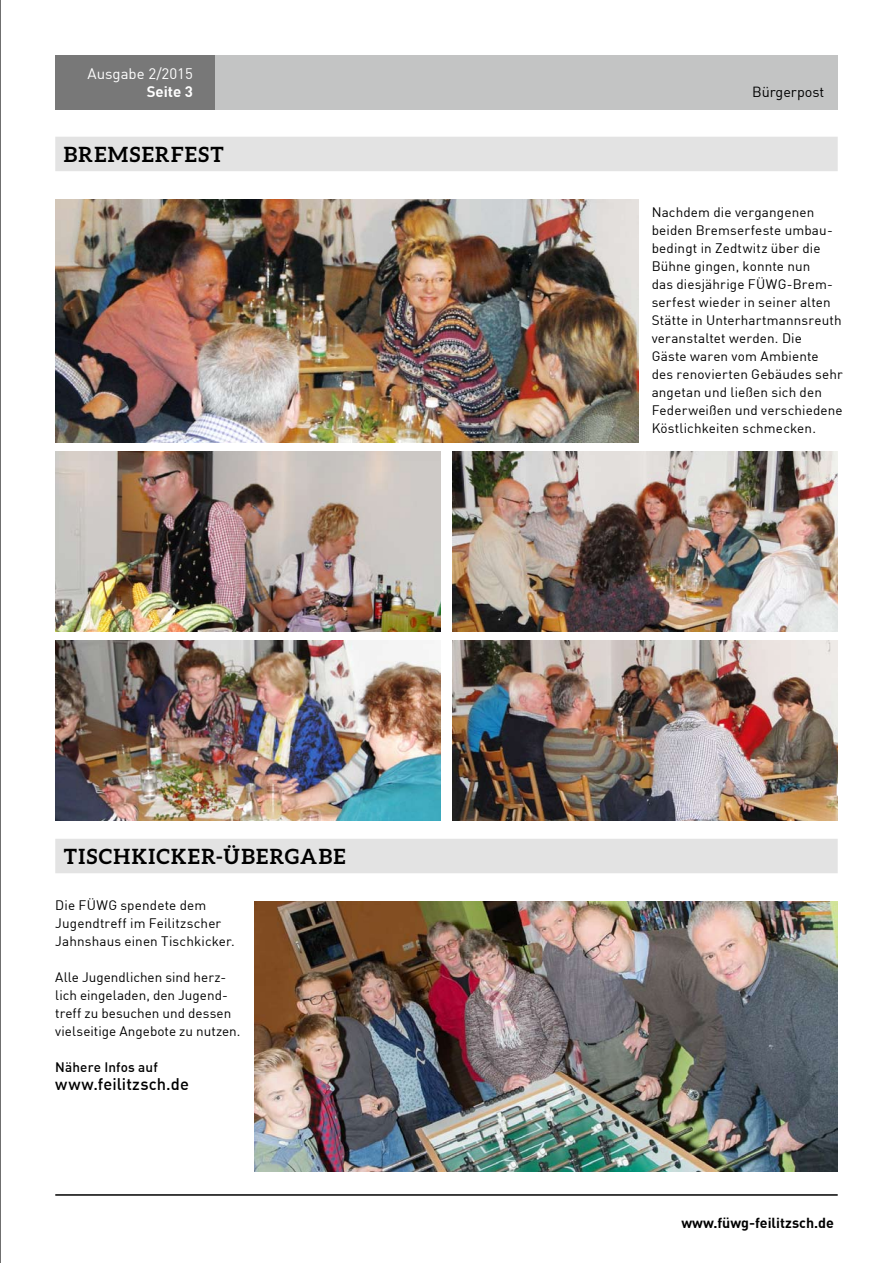
<style>
.page{position:relative;width:893px;height:1263px;background:#fff}
.page>*{position:absolute;margin:0;border:0;box-sizing:border-box;transform-origin:0 0}
.t1{font:700 21px "Aleo";letter-spacing:.065em;color:#000}
.t2{font:500 16.5px "DIN";letter-spacing:.005em;color:#000}
.t3{font:15px "DIN";color:#fff}
.t4{font:700 15px "DIN";color:#fff}
.t5{font:14.4px "DIN";color:#000}
.t6{font:700 14.25px "DIN";color:#000}
.t7{font:13.5px/18px "DIN";letter-spacing:.01em;color:#000}
.t8{font:500 13.5px "DIN";letter-spacing:.01em;color:#000}
</style>
<div class="page">
<hr style="left:55px;top:1194px;width:783px;height:2px;background:#000">
<div style="left:55px;top:55px;width:160px;height:54px;background:#787878"></div>
<div style="left:215px;top:55px;width:623px;height:54px;background:#c3c4c4"></div>
<div style="left:55px;top:137px;width:783px;height:34px;background:#e3e3e3"></div>
<img style="left:55px;top:199px;width:584px;height:243px">
<img style="left:453px;top:451px;width:385px;height:180px">
<img style="left:453px;top:640px;width:385px;height:180px">
<img style="left:55px;top:451px;width:385px;height:180px">
<img style="left:55px;top:640px;width:385px;height:180px">
<div style="left:55px;top:839px;width:783px;height:34px;background:#e3e3e3"></div>
<img style="left:254px;top:901px;width:584px;height:270px">
<hr style="left:0;top:0;width:1px;height:1263px;background:#000">
<p class="t3" style="left:88px;top:65px;width:107px">Ausgabe 2/2015</p>
<p class="t4" style="left:147px;top:82px;width:48px">Seite 3</p>
<h1 class="t1" style="left:64px;top:142px;width:162px">BREMSERFEST</h1>
<h1 class="t1" style="left:64px;top:844px;width:283px">TISCHKICKER-ÜBERGABE</h1>
<p class="t7" style="left:55px;top:896px;width:181px">Die FÜWG spendete dem<br>Jugendtreff im Feilitzscher<br>Jahnshaus einen Tischkicker.</p>
<p class="t7" style="left:55px;top:968px;width:187px">Alle Jugendlichen sind herz&shy;lich eingeladen, den Jugend&shy;treff zu besuchen und dessen vielseitige Angebote zu nutzen.</p>
<p class="t8" style="left:55px;top:1059px;width:104px">Nähere Infos auf</p>
<p class="t2" style="left:55px;top:1074px;width:135px">www.feilitzsch.de</p>
<p class="t5" style="left:752px;top:83px;width:74px">Bürgerpost</p>
<p class="t7" style="left:652px;top:203px;width:193px">Nachdem die vergangenen beiden Bremserfeste umbau&shy;bedingt in Zedtwitz über die<br>Bühne gingen, konnte nun<br>das diesjährige FÜWG-Brem&shy;serfest wieder in seiner alten<br>Stätte in Unterhartmannsreuth veranstaltet werden. Die<br>Gäste waren vom Ambiente des renovierten Gebäudes sehr angetan und ließen sich den<br>Federweißen und verschiedene<br>Köstlichkeiten schmecken.</p>
<p class="t6" style="left:681px;top:1214px;width:154px">www.füwg-feilitzsch.de</p>
</div>
